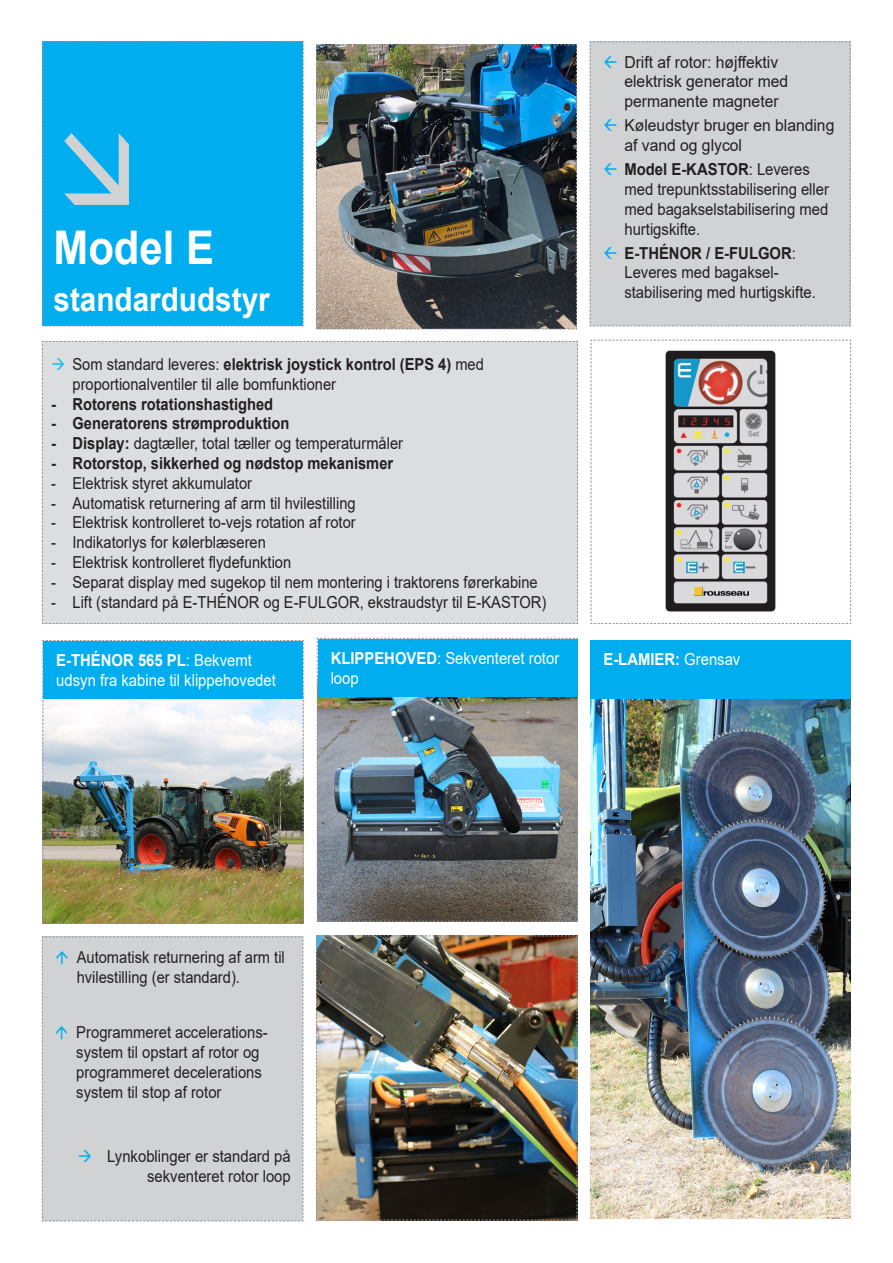
<style>
.page{position:relative;width:893px;height:1263px;background:#fff}
.page>*{position:absolute;margin:0;border:0;box-sizing:border-box;transform-origin:0 0}
.t1{font:700 46.5px "Arial";color:#fff;scale:.9 1}
.t2{font:700 33px "Arial";color:#fff;scale:.9 1}
.t3{font:16.5px/19.8px "Arial";color:#231f20;scale:.89 1}
.t4{font:16.5px/19.8px "Arial";color:#231f20;scale:.9 1}
.t5{font:16.5px/19.8px "Arial";color:#231f20;scale:.95 1}
.t6{font:700 16.5px "Arial";color:#231f20;scale:.89 1}
.t7{font:16.5px/19.8px "Arial";color:#fff;scale:.9 1}
.t8{font:700 16.5px "Arial";color:#fff;scale:.9 1}
.s1{color:#12c0f2}
.s2{font-weight:700}
.s3{font-weight:400}
.s4{color:#00aeef}
</style>
<div class="page">
<img style="left:316px;top:935px;width:262px;height:286px">
<img style="left:316px;top:44px;width:261px;height:286px">
<img style="left:591px;top:699px;width:260px;height:519px">
<img style="left:42px;top:640px;width:262px;height:284px">
<img style="left:316px;top:637px;width:262px;height:285px">
<svg style="left:590px;top:339px;width:261px;height:285px"></svg>
<div style="left:44px;top:641px;width:259px;height:58px;background:#00aeef"></div>
<div style="left:318px;top:639px;width:260px;height:57px;background:#00aeef"></div>
<div style="left:591px;top:640px;width:260px;height:59px;background:#00aeef"></div>
<div style="left:42px;top:341px;width:536px;height:283px;background:#dcdddf"></div>
<div style="left:590px;top:41px;width:261px;height:286px;background:#d1d2d4"></div>
<div style="left:42px;top:41px;width:262px;height:286px;background:#00aeef"></div>
<div style="left:42px;top:936px;width:262px;height:285px;background:#d1d2d4"></div>
<p class="t1" style="left:54px;top:215px;width:180px">Model E</p>
<p class="t2" style="left:54px;top:276px;width:242px">standardudstyr</p>
<p class="t3" style="left:73px;top:354px;width:464px;text-indent:-21px"><span class="s1">→</span> Som standard leveres: <span class="s2">elektrisk joystick kontrol (EPS 4)</span> med proportionalventiler til alle bomfunktioner</p>
<p class="t6" style="left:51px;top:392px;width:251px">- Rotorens rotationshastighed</p>
<p class="t6" style="left:51px;top:412px;width:269px">- Generatorens strømproduktion</p>
<p class="t3" style="left:51px;top:433px;width:397px"><span class="s2">- Display:</span> dagtæller, total tæller og temperaturmåler</p>
<p class="t6" style="left:51px;top:452px;width:386px">- Rotorstop, sikkerhed og nødstop mekanismer</p>
<p class="t3" style="left:51px;top:473px;width:227px">- Elektrisk styret akkumulator</p>
<p class="t3" style="left:51px;top:493px;width:344px">- Automatisk returnering af arm til hvilestilling</p>
<p class="t3" style="left:51px;top:513px;width:344px">- Elektrisk kontrolleret to-vejs rotation af rotor</p>
<p class="t3" style="left:51px;top:532px;width:243px">- Indikatorlys for kølerblæseren</p>
<p class="t3" style="left:51px;top:552px;width:271px">- Elektrisk kontrolleret flydefunktion</p>
<p class="t3" style="left:51px;top:572px;width:548px">- Separat display med sugekop til nem montering i traktorens førerkabine</p>
<p class="t3" style="left:51px;top:592px;width:558px">- Lift (standard på E-THÉNOR og E-FULGOR, ekstraudstyr til E-KASTOR)</p>
<p class="t5" style="left:624px;top:52px;width:174px">Drift af rotor: højffektiv elektrisk generator med permanente magneter</p>
<p class="t5" style="left:624px;top:116px;width:223px">Køleudstyr bruger en blanding af vand og glycol</p>
<p class="t4" style="left:624px;top:159px;width:229px"><span class="s2">Model E-KASTOR</span>: Leveres med trepunktsstabilisering eller med bagakselstabilisering med hurtigskifte.</p>
<p class="t4" style="left:624px;top:243px;width:214px"><span class="s2">E-THÉNOR / E-FULGOR</span>:<br>Leveres med bagaksel&shy;stabilisering med hurtigskifte.</p>
<p class="t7" style="left:56px;top:650px;width:245px"><span class="s2">E-THÉNOR 565 PL</span>: Bekvemt udsyn fra kabine til klippehovedet</p>
<p class="t7" style="left:331px;top:648px;width:256px"><span class="s2">KLIPPEHOVED</span>: Sekventeret rotor loop</p>
<p class="t8" style="left:603px;top:648px;width:154px">E-LAMIER: <span class="s3">Grensav</span></p>
<p class="t3" style="left:77px;top:947px;width:235px">Automatisk returnering af arm til hvilestilling (er standard).</p>
<p class="t4" style="left:76px;top:1022px;width:214px">Programmeret accelerations&shy;system til opstart af rotor og programmeret decelerations system til stop af rotor</p>
<p class="t4" style="left:78px;top:1146px;width:238px;text-align:right"><span class="s4">→</span> Lynkoblinger er standard på sekventeret rotor loop</p>
</div>
